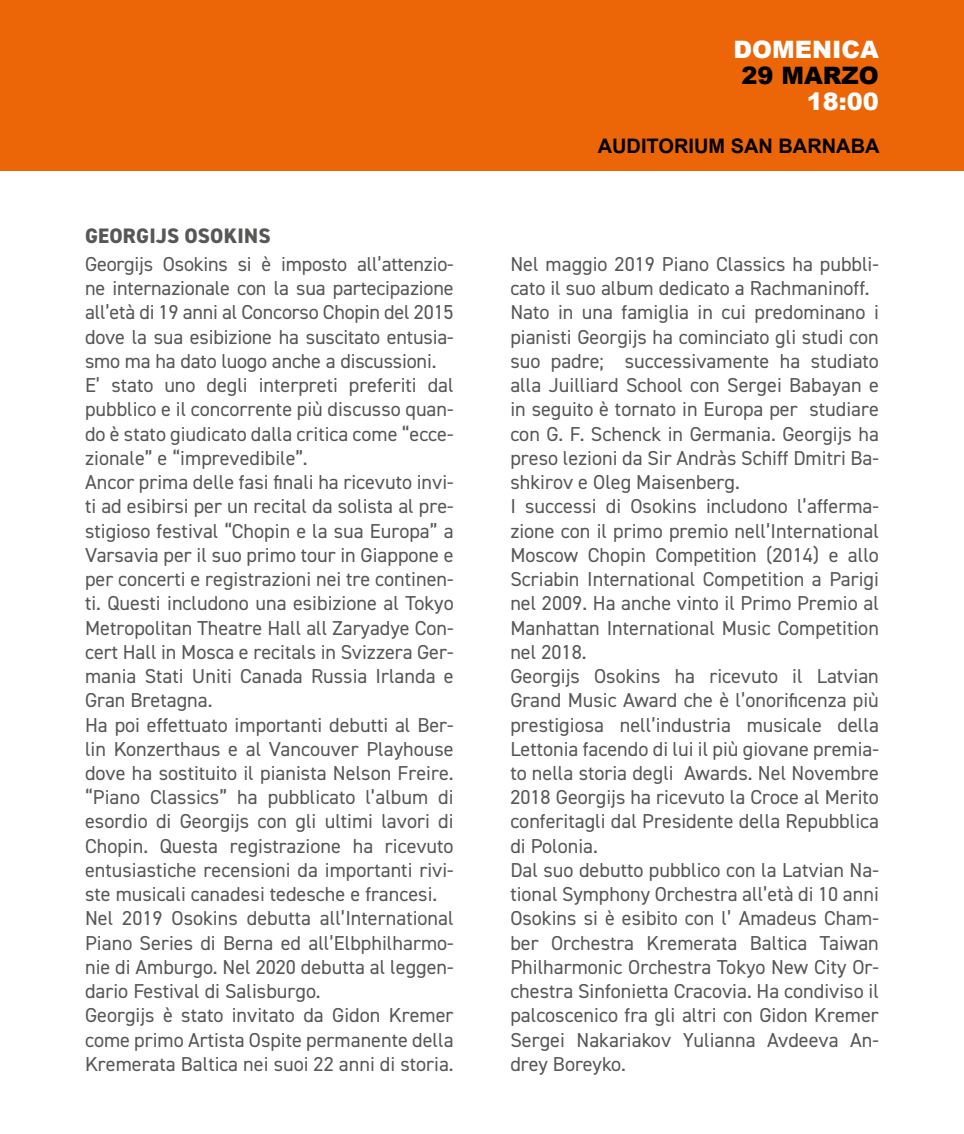
<style>
.page{position:relative;width:964px;height:1134px;background:#fff}
.page>*{position:absolute;margin:0;border:0;box-sizing:border-box;transform-origin:0 0}
.t1{font:900 24px "Arial";color:#fff}
.t2{font:900 24px "Arial";color:#000}
.t3{font:800 21px "DIN2014";letter-spacing:.01em;color:#575756}
.t4{font:20.2px/24.2px "DIN2014";color:#575756}
.t5{font:700 20px "Arial";color:#000}
</style>
<div class="page">
<div style="left:0;top:0;width:964px;height:170px;background:#ec6608"></div>
<p class="t1" style="left:733px;top:32px;width:147px">DOMENICA</p>
<p class="t2" style="left:741px;top:58px;width:139px">29 MARZO</p>
<p class="t1" style="left:807px;top:84px;width:74px">18:00</p>
<p class="t3" style="left:85px;top:222px;width:187px">GEORGIJS OSOKINS</p>
<p class="t5" style="left:598px;top:132px;width:283px">AUDITORIUM SAN BARNABA</p>
<p class="t4" style="left:85px;top:251px;width:370px">Georgijs Osokins si è imposto all’attenzio&shy;ne internazionale con la sua partecipazione all’età di 19 anni al Concorso Chopin del 2015 dove la sua esibizione ha suscitato entusia&shy;smo ma ha dato luogo anche a discussioni.<br>E’ stato uno degli interpreti preferiti dal pubblico e il concorrente più discusso quan&shy;do è stato giudicato dalla critica come “ecce&shy;zionale” e “imprevedibile”.<br>Ancor prima delle fasi finali ha ricevuto invi&shy;ti ad esibirsi per un recital da solista al pre&shy;stigioso festival “Chopin e la sua Europa” a Varsavia per il suo primo tour in Giappone e per concerti e registrazioni nei tre continen&shy;ti. Questi includono una esibizione al Tokyo Metropolitan Theatre Hall all Zaryadye Con&shy;cert Hall in Mosca e recitals in Svizzera Ger&shy;mania Stati Uniti Canada Russia Irlanda e Gran Bretagna.<br>Ha poi effettuato importanti debutti al Ber&shy;lin Konzerthaus e al Vancouver Playhouse dove ha sostituito il pianista Nelson Freire. “Piano Classics” ha pubblicato l’album di esordio di Georgijs con gli ultimi lavori di Chopin. Questa registrazione ha ricevuto entusiastiche recensioni da importanti rivi&shy;ste musicali canadesi tedesche e francesi.<br>Nel 2019 Osokins debutta all’International Piano Series di Berna ed all’Elbphilharmo&shy;nie di Amburgo. Nel 2020 debutta al leggen&shy;dario Festival di Salisburgo.<br>Georgijs è stato invitato da Gidon Kremer come primo Artista Ospite permanente della Kremerata Baltica nei suoi 22 anni di storia.</p>
<p class="t4" style="left:510px;top:251px;width:370px">Nel maggio 2019 Piano Classics ha pubbli&shy;cato il suo album dedicato a Rachmaninoff.<br>Nato in una famiglia in cui predominano i pianisti Georgijs ha cominciato gli studi con suo padre; successivamente ha studiato alla Juilliard School con Sergei Babayan e in seguito è tornato in Europa per studiare con G. F. Schenck in Germania. Georgijs ha preso lezioni da Sir Andràs Schiff Dmitri Ba&shy;shkirov e Oleg Maisenberg.<br>I successi di Osokins includono l’afferma&shy;zione con il primo premio nell’International Moscow Chopin Competition (2014) e allo Scriabin International Competition a Parigi nel 2009. Ha anche vinto il Primo Premio al Manhattan International Music Competition nel 2018.<br>Georgijs Osokins ha ricevuto il Latvian Grand Music Award che è l’onorificenza più prestigiosa nell’industria musicale della Lettonia facendo di lui il più giovane premia&shy;to nella storia degli Awards. Nel Novembre 2018 Georgijs ha ricevuto la Croce al Merito conferitagli dal Presidente della Repubblica di Polonia.<br>Dal suo debutto pubblico con la Latvian Na&shy;tional Symphony Orchestra all’età di 10 anni Osokins si è esibito con l’ Amadeus Cham&shy;ber Orchestra Kremerata Baltica Taiwan Philharmonic Orchestra Tokyo New City Or&shy;chestra Sinfonietta Cracovia. Ha condiviso il palcoscenico fra gli altri con Gidon Kremer Sergei Nakariakov Yulianna Avdeeva An&shy;drey Boreyko.</p>
</div>
